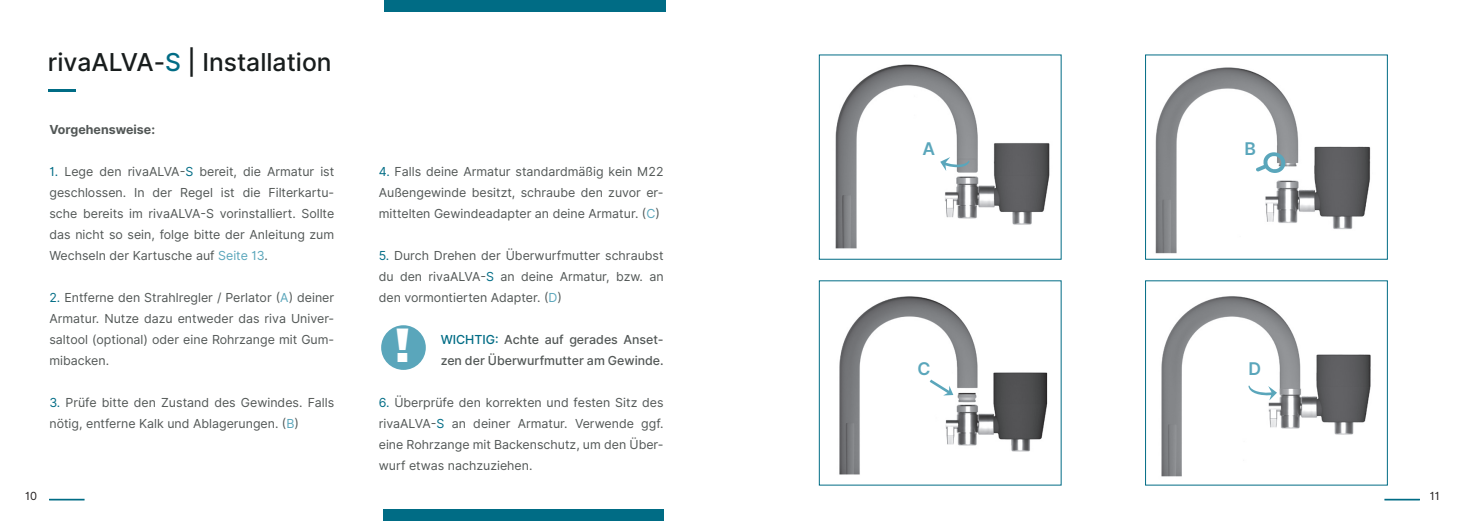
<style>
.page{position:relative;width:1469px;height:521px;background:#fff}
.page>*{position:absolute;margin:0;border:0;box-sizing:border-box;transform-origin:0 0}
.t1{font:900 48.65px "Archivo";color:#fff}
.t2{font:500 24.68px "Inter";color:#181d1d}
.t3{font:600 17.5px "Inter";color:#5aa6bb}
.t4{font:12.42px/21px "Inter";color:#525756;text-align:justify}
.t5{font:500 12.42px/21px "Inter";color:#525756}
.t6{font:700 12.42px "Inter";color:#525756}
.t7{font:11.2px "Inter";color:#231f20}
.s1{color:#006c85}
.s2{color:#5aa6bb}
</style>
<div class="page">
<div style="left:49px;top:499px;width:35px;height:1px;background:#525756;border:1px solid #006c85"></div>
<hr style="left:1384px;top:499px;width:35px;height:1px;background:#006c85">
<img style="left:839px;top:296px;width:209px;height:179px">
<img style="left:826px;top:54px;width:235px;height:195px">
<hr style="left:48px;top:89px;width:28px;height:3px;background:#006c85">
<div style="left:381px;top:325px;width:45px;height:45px;background:#5aa6bb;border-radius:50%"></div>
<div style="left:384px;top:0;width:282px;height:11px;background:#006c85"></div>
<div style="left:383px;top:509px;width:280px;height:12px;background:#006c85"></div>
<img style="left:1155px;top:67px;width:216px;height:187px">
<img style="left:1161px;top:296px;width:210px;height:181px">
<svg style="left:940px;top:157px;width:29px;height:14px"></svg>
<svg style="left:1248px;top:386px;width:28px;height:14px"></svg>
<svg style="left:926px;top:377px;width:27px;height:19px"></svg>
<svg style="left:1255px;top:152px;width:30px;height:21px"></svg>
<h2 class="t2" style="left:48px;top:44px;width:285px">rivaALVA-<span class="s1">S</span> | Installation</h2>
<p class="t6" style="left:49px;top:120px;width:107px">Vorgehensweise:</p>
<p class="t4" style="left:49px;top:161px;width:286px"><span class="s1">1.</span> Lege den rivaALVA-<span class="s1">S</span> bereit, die Armatur ist geschlossen. In der Regel ist die Filterkartu&shy;sche bereits im rivaALVA-S vorinstalliert. Sollte das nicht so sein, folge bitte der Anleitung zum Wechseln der Kartusche auf <span class="s2">Seite 13</span>.</p>
<p class="t4" style="left:49px;top:287px;width:286px"><span class="s1">2.</span> Entferne den Strahlregler / Perlator (<span class="s2">A</span>) deiner Armatur. Nutze dazu entweder das riva Univer&shy;saltool (optional) oder eine Rohrzange mit Gum&shy;mibacken.</p>
<p class="t4" style="left:49px;top:392px;width:286px"><span class="s1">3.</span> Prüfe bitte den Zustand des Gewindes. Falls nötig, entferne Kalk und Ablagerungen. (<span class="s2">B</span>)</p>
<p class="t4" style="left:379px;top:161px;width:286px"><span class="s1">4.</span> Falls deine Armatur standardmäßig kein M22<br>Außengewinde besitzt, schraube den zuvor er&shy;mittelten Gewindeadapter an deine Armatur. (<span class="s2">C</span>)</p>
<p class="t4" style="left:379px;top:245px;width:286px"><span class="s1">5.</span> Durch Drehen der Überwurfmutter schraubst du den rivaALVA-<span class="s1">S</span> an deine Armatur, bzw. an den vormontierten Adapter. (<span class="s2">D</span>)</p>
<p class="t5" style="left:441px;top:329px;width:224px"><span class="s1">WICHTIG:</span> Achte auf gerades Anset&shy;zen der Überwurfmutter am Gewinde.</p>
<p class="t4" style="left:379px;top:392px;width:286px"><span class="s1">6.</span> Überprüfe den korrekten und festen Sitz des rivaALVA-<span class="s1">S</span> an deiner Armatur. Verwende ggf. eine Rohrzange mit Backenschutz, um den Über&shy;wurf etwas nachzuziehen.</p>
<h1 class="t1" style="left:394px;top:316px;width:18px">!</h1>
<h3 class="t3" style="left:922px;top:136px;width:14px">A</h3>
<h3 class="t3" style="left:1244px;top:136px;width:13px">B</h3>
<h3 class="t3" style="left:917px;top:356px;width:15px">C</h3>
<h3 class="t3" style="left:1248px;top:356px;width:14px">D</h3>
<p class="t7" style="left:25px;top:488px;width:13px">10</p>
<p class="t7" style="left:1429px;top:488px;width:11px">11</p>
</div>
